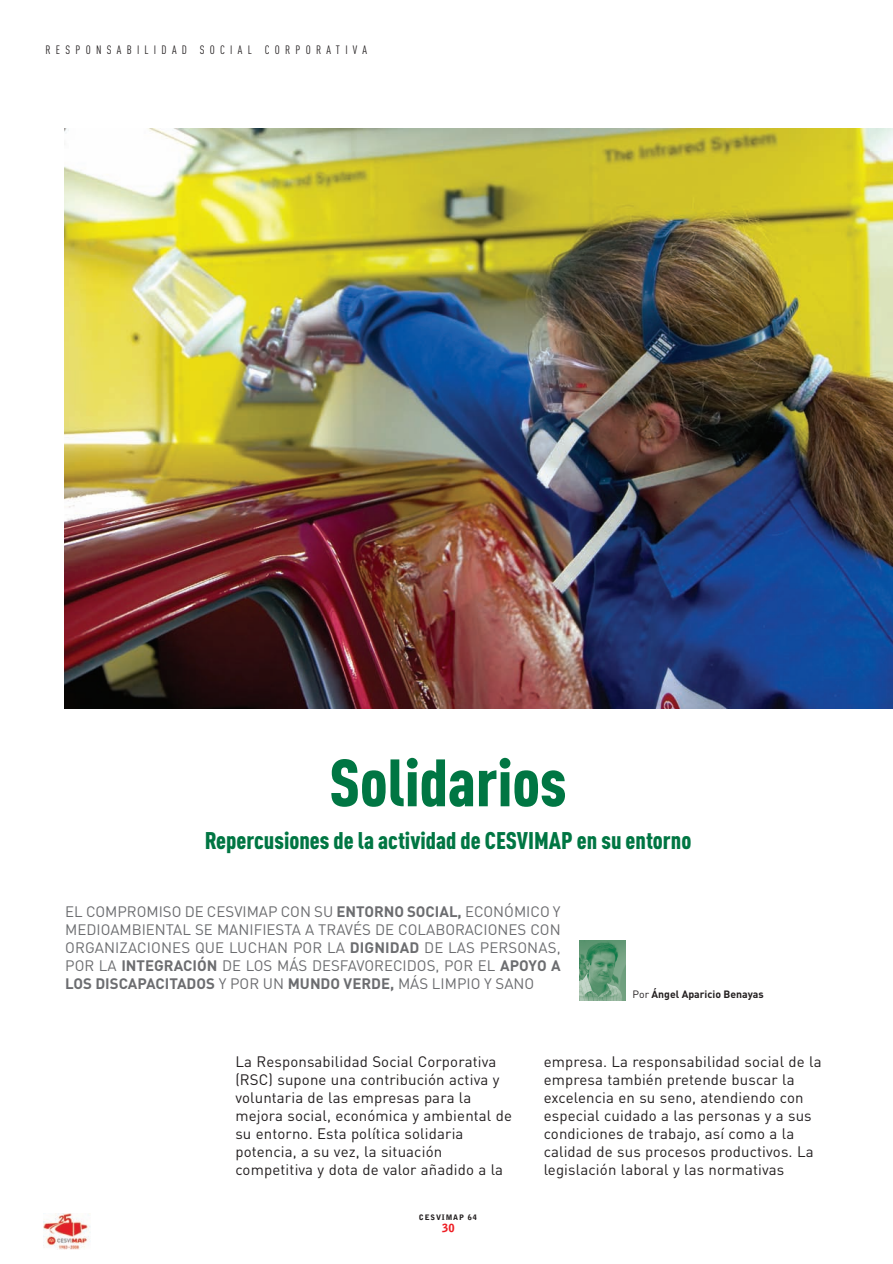
<style>
.page{position:relative;width:893px;height:1264px;background:#fff}
.page>*{position:absolute;margin:0;border:0;box-sizing:border-box;transform-origin:0 0}
.t1{font:65.7px "DIN Cond Black Alternate";color:#007643}
.t2{font:23.85px "DIN Cond Black Alternate";color:#007643}
.t3{font:15px/18px "DIN";letter-spacing:.01em;color:#231f20}
.t4{font:15px/18px "DIN";color:#6c6d70;text-align:justify}
.t5{font:12px "DIN Cond";letter-spacing:.44em;color:#231f20}
.t6{font:900 11.25px "Bell Gothic";color:#ee1d23}
.t7{font:700 10.5px "DIN";color:#231f20}
.t8{font:900 7.5px "Bell Gothic";letter-spacing:.115em;color:#231f20}
.s1{font-weight:700}
.s2{font-weight:400}
</style>
<div class="page">
<img style="left:43px;top:128px;width:850px;height:1122px">
<p class="t5" style="left:45px;top:46px;width:323px">RESPONSABILIDAD SOCIAL CORPORATIVA</p>
<h1 class="t1" style="left:329px;top:759px;width:239px">Solidarios</h1>
<h2 class="t2" style="left:205px;top:832px;width:488px">Repercusiones de la actividad de CESVIMAP en su entorno</h2>
<p class="t4" style="left:65px;top:903px;width:497px">EL COMPROMISO DE CESVIMAP CON SU <span class="s1">ENTORNO SOCIAL,</span> ECONÓMICO Y MEDIOAMBIENTAL SE MANIFIESTA A TRAVÉS DE COLABORACIONES CON ORGANIZACIONES QUE LUCHAN POR LA <span class="s1">DIGNIDAD</span> DE LAS PERSONAS, POR LA <span class="s1">INTEGRACIÓN</span> DE LOS MÁS DESFAVORECIDOS, POR EL <span class="s1">APOYO A LOS DISCAPACITADOS</span> Y POR UN <span class="s1">MUNDO VERDE,</span> MÁS LIMPIO Y SANO</p>
<p class="t7" style="left:632px;top:990px;width:133px"><span class="s2">Por</span> Ángel Aparicio Benayas</p>
<p class="t3" style="left:235px;top:1054px;width:278px">La Responsabilidad Social Corporativa (RSC) supone una contribución activa y voluntaria de las empresas para la mejora social, económica y ambiental de su entorno. Esta política solidaria potencia, a su vez, la situación competitiva y dota de valor añadido a la</p>
<p class="t3" style="left:544px;top:1054px;width:279px">empresa. La responsabilidad social de la empresa también pretende buscar la excelencia en su seno, atendiendo con especial cuidado a las personas y a sus condiciones de trabajo, así como a la calidad de sus procesos productivos. La legislación laboral y las normativas</p>
<p class="t8" style="left:419px;top:1214px;width:60px">CESVIMAP 64</p>
<p class="t6" style="left:442px;top:1223px;width:14px">30</p>
</div>
